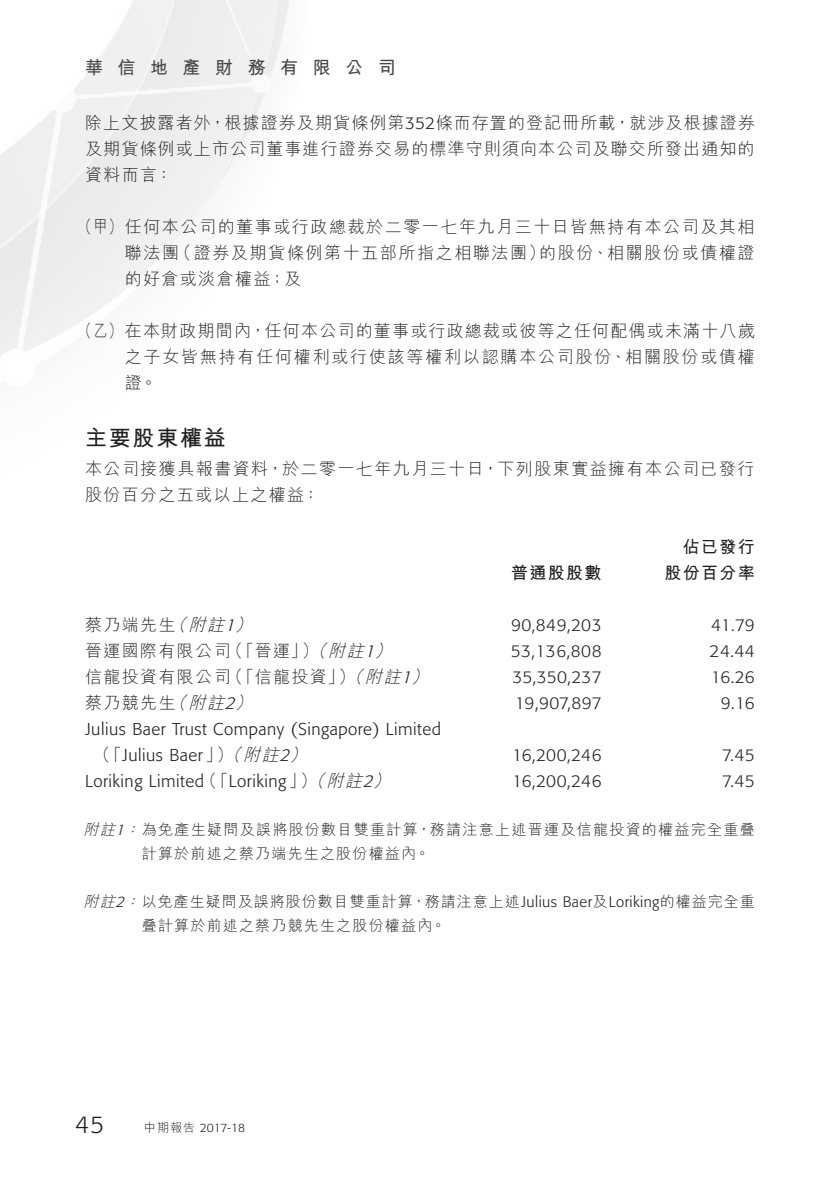
<style>
.page{position:relative;width:840px;height:1191px;background:#fff}
.page>*{position:absolute;margin:0;border:0;box-sizing:border-box;transform-origin:0 0}
.t1{font:300 24px "Formata";color:#231f20}
.Heading_1{font:700 22px "M Hei HK";letter-spacing:.08em;color:#231f20}
.t2{font:700 18px "M Hei HK";color:#454647}
.Body_Text{font:300 17px/26px "M Hei HK";letter-spacing:.085em;color:#231f20}
.Body_Text-2{font:300 17px "Formata";letter-spacing:.03em;color:#231f20}
.Body_Text-3{font:300 17px/26px "M Hei HK";letter-spacing:.085em;color:#231f20;text-align:right;scale:.8 1}
.Body_Text-4{font:700 17px "M Hei HK";letter-spacing:.08em;color:#231f20}
.Body_Text-5{font:italic 300 17px "M Hei HK";color:#231f20}
.Body_Text-6{font:italic 300 17px "Formata";color:#231f20}
.Notes{font:300 15px "M Hei HK";letter-spacing:.08em;color:#231f20}
.Notes-2{font:italic 300 15px "M Hei HK";color:#231f20}
.t3{font:300 12px "Formata";letter-spacing:-.01em;color:#231f20}
.s1{font-family:"Formata"}
.s2{font-style:italic}
.s3{font-family:"M Hei HK"}
.s4{font-family:"M Hei HK";font-style:italic}
.s5{font-family:"Formata";font-style:italic}
</style>
<div class="page">
<p class="t2" style="left:247px;top:54px;width:20px">務</p>
<p class="t2" style="left:280px;top:54px;width:19px">有</p>
<p class="t2" style="left:118px;top:54px;width:19px">信</p>
<p class="t2" style="left:182px;top:54px;width:19px">產</p>
<p class="t2" style="left:150px;top:54px;width:19px">地</p>
<p class="t2" style="left:85px;top:54px;width:19px">華</p>
<p class="Body_Text" style="left:85px;top:109px;width:671px;text-align:justify">除上文披露者外，根據證券及期貨條例第<span class="s1">352</span>條而存置的登記冊所載，就涉及根據證券及期貨條例或上市公司董事進行證券交易的標準守則須向本公司及聯交所發出通知的資料而言：</p>
<p class="Body_Text-3" style="left:78px;top:213px;width:846px">（甲）任何本公司的董事或行政總裁於二零一七年九月三十日皆無持有本公司及其相的股份、相關股份或債權證</p>
<p class="t2" style="left:215px;top:54px;width:19px">財</p>
<p class="t2" style="left:377px;top:54px;width:19px">司</p>
<p class="t2" style="left:312px;top:54px;width:19px">限</p>
<p class="t2" style="left:345px;top:54px;width:19px">公</p>
<p class="Body_Text" style="left:174px;top:239px;width:372px">（證券及期貨條例第十五部所指之相聯法團）</p>
<p class="Body_Text" style="left:125px;top:239px;width:178px">聯法團<br>的好倉或淡倉權益；及</p>
<p class="Body_Text-3" style="left:125px;top:317px;width:788px;text-align:justify;text-indent:-46px">（乙）在本財政期間內，任何本公司的董事或行政總裁或彼等之任何配偶或未滿十八歲之子女皆無持有任何權利或行使該等權利以認購本公司股份、相關股份或債權證。</p>
<p class="Heading_1" style="left:85px;top:422px;width:142px">主要股東權益</p>
<p class="Body_Text" style="left:85px;top:456px;width:670px">本公司接獲具報書資料，於二零一七年九月三十日，下列股東實益擁有本公司已發行股份百分之五或以上之權益：</p>
<p class="Body_Text-5" style="left:169px;top:616px;width:88px">（附註 (</p>
<p class="Body_Text" style="left:85px;top:612px;width:92px">蔡乃端先生</p>
<p class="Body_Text-6" style="left:224px;top:615px;width:17px">1</p>
<p class="Body_Text-4" style="left:511px;top:560px;width:92px">普通股股數</p>
<p class="Body_Text-2" style="left:510px;top:615px;width:92px">90,849,203</p>
<p class="Body_Text-4" style="left:682px;top:534px;width:74px">佔已發行</p>
<p class="Body_Text-4" style="left:664px;top:560px;width:92px">股份百分率</p>
<p class="Body_Text-2" style="left:710px;top:615px;width:45px">41.79</p>
<p class="Body_Text" style="left:85px;top:638px;width:147px">晉運國際有限公司</p>
<p class="Body_Text" style="left:226px;top:638px;width:171px">（「晉運」）<span class="s2">（附註 (</span></p>
<p class="Body_Text-6" style="left:364px;top:641px;width:17px">1</p>
<p class="Body_Text-2" style="left:510px;top:641px;width:92px">53,136,808</p>
<p class="Body_Text-2" style="left:709px;top:641px;width:47px">24.44</p>
<p class="Body_Text" style="left:85px;top:664px;width:147px">信龍投資有限公司</p>
<p class="Body_Text" style="left:226px;top:664px;width:208px">（「信龍投資」）<span class="s2">（附註 (</span></p>
<p class="Body_Text-6" style="left:400px;top:667px;width:17px">1</p>
<p class="Body_Text-2" style="left:512px;top:667px;width:91px">35,350,237</p>
<p class="Body_Text-2" style="left:710px;top:667px;width:46px">16.26</p>
<p class="Body_Text-5" style="left:169px;top:694px;width:88px">（附註 (</p>
<p class="Body_Text" style="left:85px;top:690px;width:92px">蔡乃競先生</p>
<p class="Body_Text-2" style="left:85px;top:719px;width:357px">Julius Baer Trust Company (Singapore) Limited</p>
<p class="Body_Text-6" style="left:224px;top:693px;width:17px">2</p>
<p class="Body_Text-2" style="left:514px;top:693px;width:88px">19,907,897</p>
<p class="Body_Text-2" style="left:720px;top:693px;width:36px">9.16</p>
<p class="Body_Text-2" style="left:94px;top:745px;width:219px"><span class="s3">（「</span>Julius Baer <span class="s3">」）</span><span class="s4">（附註 (</span></p>
<p class="Body_Text-6" style="left:279px;top:745px;width:17px">2</p>
<p class="Body_Text-2" style="left:511px;top:745px;width:91px">16,200,246</p>
<p class="Body_Text-2" style="left:721px;top:745px;width:34px">7.45</p>
<p class="Body_Text-2" style="left:200px;top:771px;width:195px"><span class="s3">（「</span>Loriking<span class="s3">」）</span><span class="s4">（附註 (</span></p>
<p class="Body_Text-2" style="left:85px;top:771px;width:120px">Loriking Limited</p>
<p class="Notes" style="left:115px;top:822px;width:640px"><span class="s5">1</span><span class="s2">：</span>為免產生疑問及誤將股份數目雙重計算，務請注意上述晋運及信龍投資的權益完全重叠</p>
<p class="Body_Text-6" style="left:362px;top:771px;width:17px">2</p>
<p class="Body_Text-2" style="left:511px;top:771px;width:91px">16,200,246</p>
<p class="Body_Text-2" style="left:721px;top:771px;width:34px">7.45</p>
<p class="Notes-2" style="left:84px;top:822px;width:37px">附註</p>
<p class="Notes" style="left:142px;top:846px;width:289px">計算於前述之蔡乃端先生之股份權益內。</p>
<p class="Notes" style="left:115px;top:894px;width:640px"><span class="s5">2</span><span class="s2">：</span>以免產生疑問及誤將股份數目雙重計算，務請注意上述<span class="s1">Julius Baer</span>及<span class="s1">Loriking</span>的權益完全重</p>
<p class="Notes-2" style="left:84px;top:894px;width:37px">附註</p>
<p class="Notes" style="left:142px;top:918px;width:305px">叠計算於前述之蔡乃競先生之股份權益內。</p>
<h1 class="t1" style="left:75px;top:1110px;width:30px">45</h1>
<p class="t3" style="left:144px;top:1121px;width:102px"><span class="s3">中期報告</span> 2017-18</p>
</div>
